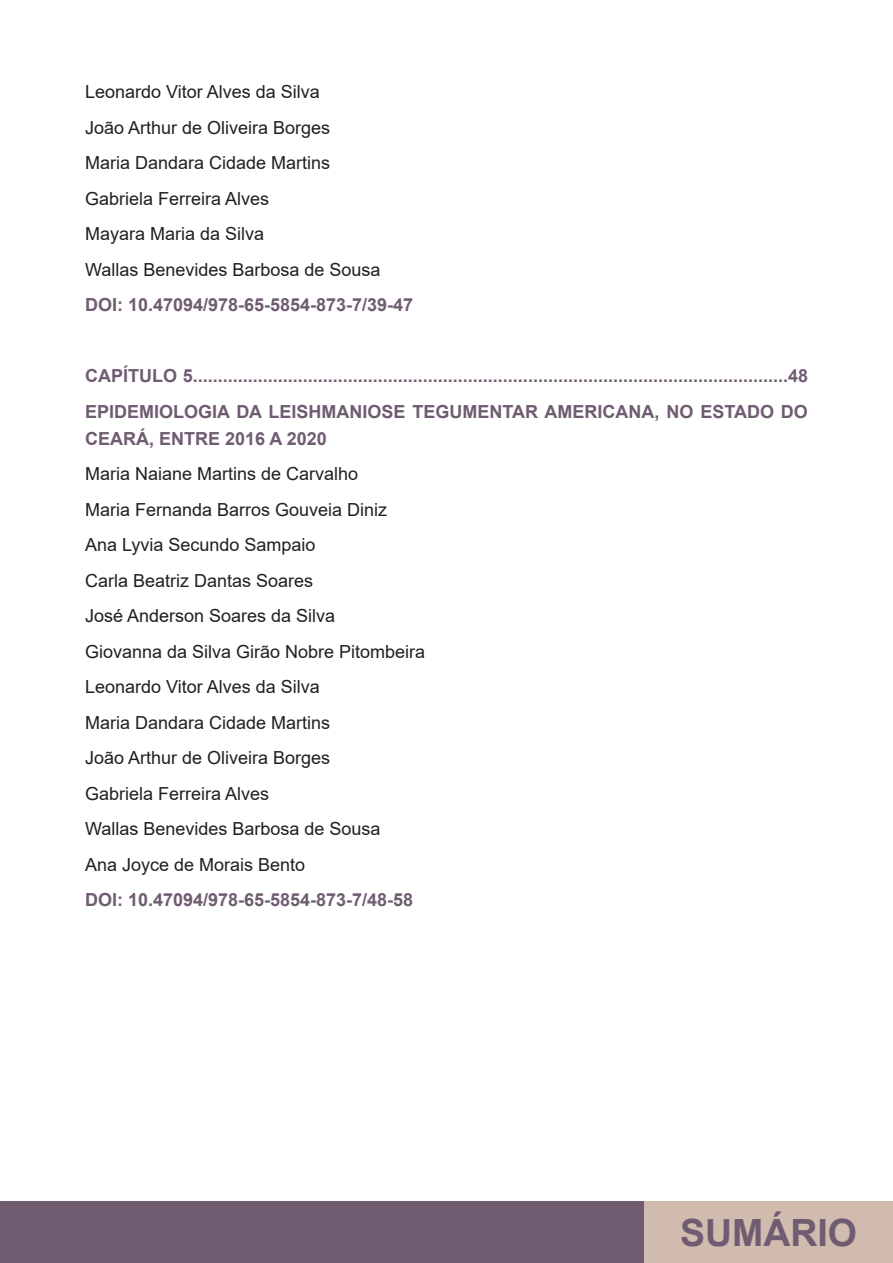
<style>
.page{position:relative;width:893px;height:1263px;background:#fff}
.page>*{position:absolute;margin:0;border:0;box-sizing:border-box;transform-origin:0 0}
.t1{font:700 37.5px "Arial";color:#6f5c71}
.t2{font:18px "Arial";color:#231f20}
.t3{font:700 18px/27px "Arial";color:#6f5c71}
</style>
<div class="page">
<div style="left:0;top:1201px;width:810px;height:62px;background:#6f5c71"></div>
<hr style="left:0;top:1201px;width:1px;height:62px;background:#d1baae">
<div style="left:644px;top:1201px;width:249px;height:62px;background:#d1baae"></div>
<p class="t2" style="left:85px;top:79px;width:236px">Leonardo Vitor Alves da Silva</p>
<p class="t2" style="left:85px;top:115px;width:247px">João Arthur de Oliveira Borges</p>
<p class="t2" style="left:85px;top:150px;width:247px">Maria Dandara Cidade Martins</p>
<p class="t2" style="left:85px;top:186px;width:186px">Gabriela Ferreira Alves</p>
<p class="t2" style="left:85px;top:221px;width:181px">Mayara Maria da Silva</p>
<p class="t2" style="left:85px;top:257px;width:297px">Wallas Benevides Barbosa de Sousa</p>
<p class="t3" style="left:85px;top:292px;width:330px">DOI: 10.47094/978-65-5854-873-7/39-47</p>
<p class="t3" style="left:85px;top:363px;width:725px">CAPÍTULO 5.......................................................................................................................48</p>
<p class="t3" style="left:85px;top:398px;width:724px">EPIDEMIOLOGIA DA LEISHMANIOSE TEGUMENTAR AMERICANA, NO ESTADO DO<br>CEARÁ, ENTRE 2016 A 2020</p>
<p class="t2" style="left:85px;top:461px;width:275px">Maria Naiane Martins de Carvalho</p>
<p class="t2" style="left:85px;top:497px;width:304px">Maria Fernanda Barros Gouveia Diniz</p>
<p class="t2" style="left:85px;top:532px;width:232px">Ana Lyvia Secundo Sampaio</p>
<p class="t2" style="left:85px;top:568px;width:230px">Carla Beatriz Dantas Soares</p>
<p class="t2" style="left:85px;top:603px;width:252px">José Anderson Soares da Silva</p>
<p class="t2" style="left:85px;top:639px;width:342px">Giovanna da Silva Girão Nobre Pitombeira</p>
<p class="t2" style="left:85px;top:674px;width:236px">Leonardo Vitor Alves da Silva</p>
<p class="t2" style="left:85px;top:710px;width:247px">Maria Dandara Cidade Martins</p>
<p class="t2" style="left:85px;top:745px;width:247px">João Arthur de Oliveira Borges</p>
<p class="t2" style="left:85px;top:781px;width:186px">Gabriela Ferreira Alves</p>
<p class="t2" style="left:85px;top:817px;width:297px">Wallas Benevides Barbosa de Sousa</p>
<p class="t2" style="left:85px;top:852px;width:222px">Ana Joyce de Morais Bento</p>
<p class="t3" style="left:85px;top:887px;width:330px">DOI: 10.47094/978-65-5854-873-7/48-58</p>
<h1 class="t1" style="left:680px;top:1206px;width:179px">SUMÁRIO</h1>
</div>
